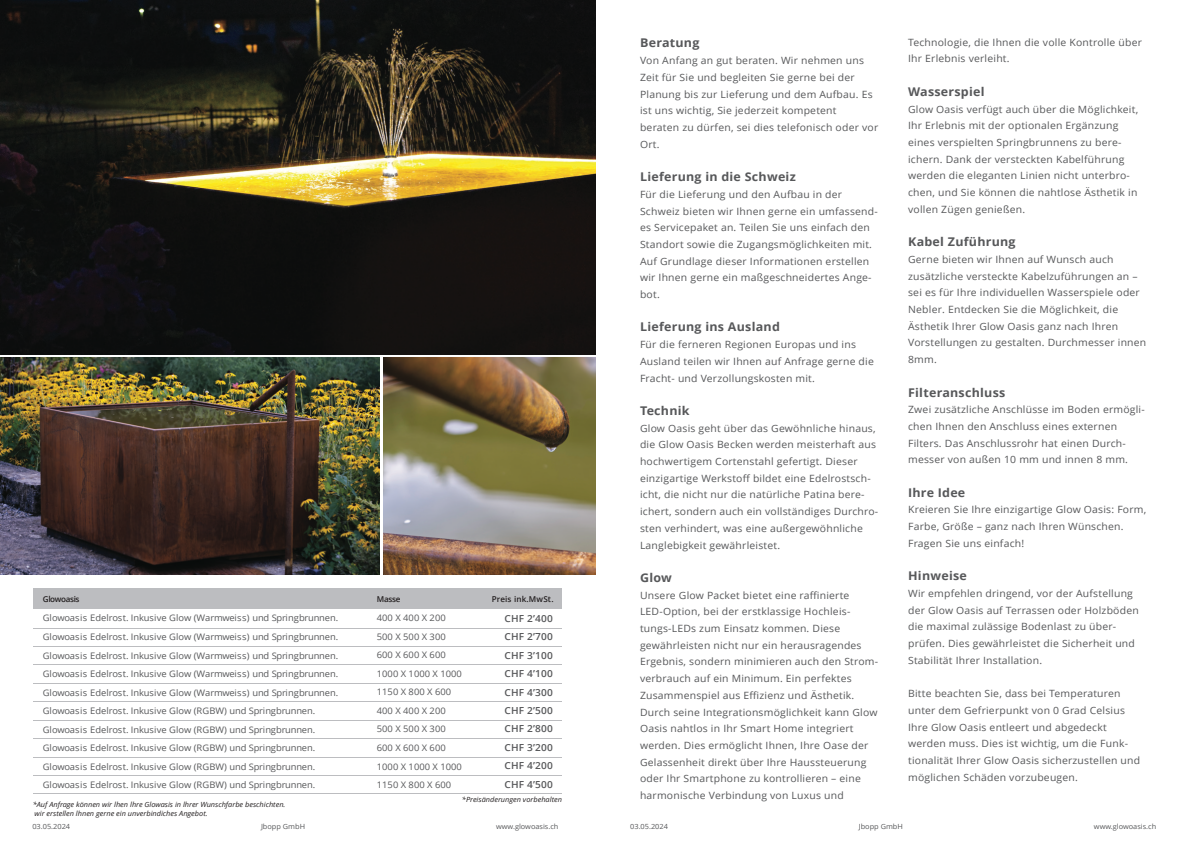
<style>
.page{position:relative;width:1191px;height:842px;background:#fff}
.page>*{position:absolute;margin:0;border:0;box-sizing:border-box;transform-origin:0 0}
.t1{font:700 12px "Open Sans";letter-spacing:.02em;color:#57585a;scale:1.04 1}
.t2{font:10px/16.7px "Open Sans";letter-spacing:.02em;color:#57585a;scale:1.04 1}
.t3{font:600 9.7px/18.4px "Open Sans";letter-spacing:.02em;color:#57585a;text-align:justify;scale:1.04 1}
.t4{font:9px/18.5px "Open Sans";letter-spacing:-.005em;color:#57585a;scale:1.04 1}
.t5{font:600 8.1px "Open Sans";letter-spacing:-.04em;color:#231f20}
.t6{font:600 8.1px "Open Sans";letter-spacing:.02em;color:#231f20}
.t7{font:italic 7.1px/9px "Open Sans";color:#231f20;scale:1.04 1}
.t8{font:7.1px "Open Sans";color:#57585a;scale:1.04 1}
</style>
<div class="page">
<img style="left:0;top:0;width:595px;height:354px">
<img style="left:0;top:358px;width:379px;height:216px">
<img style="left:383px;top:358px;width:212px;height:216px">
<div style="left:33px;top:588px;width:529px;height:21px;background:#bcbdc0"></div>
<hr style="left:33px;top:627px;width:529px;height:1px;background:#bcbdc0">
<hr style="left:33px;top:646px;width:529px;height:1px;background:#bcbdc0">
<hr style="left:33px;top:664px;width:529px;height:1px;background:#bcbdc0">
<hr style="left:33px;top:683px;width:529px;height:1px;background:#bcbdc0">
<hr style="left:33px;top:701px;width:529px;height:1px;background:#bcbdc0">
<hr style="left:33px;top:720px;width:529px;height:1px;background:#bcbdc0">
<hr style="left:33px;top:738px;width:529px;height:1px;background:#bcbdc0">
<hr style="left:33px;top:757px;width:529px;height:1px;background:#bcbdc0">
<hr style="left:33px;top:774px;width:529px;height:1px;background:#bcbdc0">
<hr style="left:33px;top:793px;width:529px;height:1px;background:#bcbdc0">
<p class="t5" style="left:43px;top:593px;width:38px">Glowoasis</p>
<p class="t5" style="left:377px;top:593px;width:25px">Masse</p>
<p class="t6" style="left:492px;top:593px;width:63px">Preis ink.MwSt.</p>
<p class="t4" style="left:377px;top:609px;width:83px">400 X 400 X 200<br>500 X 500 X 300<br>600 X 600 X 600<br>1000 X 1000 X 1000<br>1150 X 800 X 600<br>400 X 400 X 200<br>500 X 500 X 300<br>600 X 600 X 600<br>1000 X 1000 X 1000<br>1150 X 800 X 600</p>
<p class="t4" style="left:43px;top:609px;width:286px">Glowoasis Edelrost. Inkusive Glow (Warmweiss) und Springbrunnen.<br>Glowoasis Edelrost. Inkusive Glow (Warmweiss) und Springbrunnen.<br>Glowoasis Edelrost. Inkusive Glow (Warmweiss) und Springbrunnen.<br>Glowoasis Edelrost. Inkusive Glow (Warmweiss) und Springbrunnen.<br>Glowoasis Edelrost. Inkusive Glow (Warmweiss) und Springbrunnen.<br>Glowoasis Edelrost. Inkusive Glow (RGBW) und Springbrunnen.<br>Glowoasis Edelrost. Inkusive Glow (RGBW) und Springbrunnen.<br>Glowoasis Edelrost. Inkusive Glow (RGBW) und Springbrunnen.<br>Glowoasis Edelrost. Inkusive Glow (RGBW) und Springbrunnen.<br>Glowoasis Edelrost. Inkusive Glow (RGBW) und Springbrunnen.</p>
<p class="t3" style="left:504px;top:609px;width:48px">CHF 2’400<br>CHF 2’700<br>CHF 3’100<br>CHF 4’100<br>CHF 4’300<br>CHF 2’500<br>CHF 2’800<br>CHF 3’200<br>CHF 4’200<br>CHF 4’500</p>
<p class="t7" style="left:462px;top:794px;width:98px">*Preisänderungen vorbehalten</p>
<p class="t8" style="left:32px;top:822px;width:38px">03.05.2024</p>
<p class="t8" style="left:261px;top:822px;width:44px">Jbopp GmbH</p>
<p class="t8" style="left:496px;top:822px;width:61px">www.glowoasis.ch</p>
<p class="t7" style="left:33px;top:800px;width:244px">*Auf Anfrage können wir lhen lhre Glowasis in lhrer Wunschfarbe beschichten. wir erstellen lhnen gerne ein unverbindiches Angebot.</p>
<p class="t1" style="left:640px;top:35px;width:59px">Beratung</p>
<p class="t2" style="left:640px;top:52px;width:230px">Von Anfang an gut beraten. Wir nehmen uns Zeit für Sie und begleiten Sie gerne bei der Planung bis zur Lieferung und dem Aufbau. Es ist uns wichtig, Sie jederzeit kompetent beraten zu dürfen, sei dies telefonisch oder vor Ort.</p>
<p class="t1" style="left:640px;top:168px;width:151px">Lieferung in die Schweiz</p>
<p class="t2" style="left:640px;top:186px;width:230px">Für die Lieferung und den Aufbau in der Schweiz bieten wir Ihnen gerne ein umfassend&shy;es Servicepaket an. Teilen Sie uns einfach den Standort sowie die Zugangsmöglichkeiten mit.<br>Auf Grundlage dieser Informationen erstellen wir Ihnen gerne ein maßgeschneidertes Ange&shy;bot.</p>
<p class="t1" style="left:640px;top:319px;width:136px">Lieferung ins Ausland</p>
<p class="t2" style="left:640px;top:336px;width:226px">Für die ferneren Regionen Europas und ins<br>Ausland teilen wir Ihnen auf Anfrage gerne die<br>Fracht- und Verzollungskosten mit.</p>
<p class="t1" style="left:640px;top:402px;width:49px">Technik</p>
<p class="t2" style="left:640px;top:419px;width:231px">Glow Oasis geht über das Gewöhnliche hinaus, die Glow Oasis Becken werden meisterhaft aus hochwertigem Cortenstahl gefertigt. Dieser einzigartige Werkstoff bildet eine Edelrostsch&shy;icht, die nicht nur die natürliche Patina bere&shy;ichert, sondern auch ein vollständiges Durchro&shy;sten verhindert, was eine außergewöhnliche Langlebigkeit gewährleistet.</p>
<p class="t1" style="left:640px;top:569px;width:32px">Glow</p>
<p class="t2" style="left:640px;top:586px;width:230px">Unsere Glow Packet bietet eine raffinierte LED-Option, bei der erstklassige Hochleis&shy;tungs-LEDs zum Einsatz kommen. Diese gewährleisten nicht nur ein herausragendes Ergebnis, sondern minimieren auch den Strom&shy;verbrauch auf ein Minimum. Ein perfektes Zusammenspiel aus Effizienz und Ästhetik.<br>Durch seine Integrationsmöglichkeit kann Glow Oasis nahtlos in Ihr Smart Home integriert werden. Dies ermöglicht Ihnen, Ihre Oase der Gelassenheit direkt über Ihre Haussteuerung oder Ihr Smartphone zu kontrollieren – eine harmonische Verbindung von Luxus und</p>
<p class="t2" style="left:908px;top:34px;width:226px">Technologie, die Ihnen die volle Kontrolle über<br>Ihr Erlebnis verleiht.</p>
<p class="t1" style="left:908px;top:83px;width:75px">Wasserspiel</p>
<p class="t2" style="left:908px;top:100px;width:223px">Glow Oasis verfügt auch über die Möglichkeit, Ihr Erlebnis mit der optionalen Ergänzung eines verspielten Springbrunnens zu bere&shy;ichern. Dank der versteckten Kabelführung werden die eleganten Linien nicht unterbro&shy;chen, und Sie können die nahtlose Ästhetik in vollen Zügen genießen.</p>
<p class="t1" style="left:908px;top:233px;width:105px">Kabel Zuführung</p>
<p class="t2" style="left:908px;top:251px;width:230px">Gerne bieten wir Ihnen auf Wunsch auch zusätzliche versteckte Kabelzuführungen an – sei es für Ihre individuellen Wasserspiele oder Nebler. Entdecken Sie die Möglichkeit, die Ästhetik Ihrer Glow Oasis ganz nach Ihren Vorstellungen zu gestalten. Durchmesser innen 8mm.</p>
<p class="t1" style="left:908px;top:384px;width:95px">Filteranschluss</p>
<p class="t2" style="left:908px;top:401px;width:229px">Zwei zusätzliche Anschlüsse im Boden ermögli&shy;chen Ihnen den Anschluss eines externen Filters. Das Anschlussrohr hat einen Durch&shy;messer von außen 10 mm und innen 8 mm.</p>
<p class="t1" style="left:908px;top:484px;width:56px">Ihre Idee</p>
<p class="t2" style="left:908px;top:501px;width:230px">Kreieren Sie Ihre einzigartige Glow Oasis: Form,<br>Farbe, Größe – ganz nach Ihren Wünschen.<br>Fragen Sie uns einfach!</p>
<p class="t1" style="left:908px;top:567px;width:58px">Hinweise</p>
<p class="t2" style="left:908px;top:585px;width:223px">Wir empfehlen dringend, vor der Aufstellung der Glow Oasis auf Terrassen oder Holzböden die maximal zulässige Bodenlast zu über&shy;prüfen. Dies gewährleistet die Sicherheit und Stabilität Ihrer Installation.</p>
<p class="t2" style="left:908px;top:685px;width:225px">Bitte beachten Sie, dass bei Temperaturen unter dem Gefrierpunkt von 0 Grad Celsius Ihre Glow Oasis entleert und abgedeckt werden muss. Dies ist wichtig, um die Funk&shy;tionalität Ihrer Glow Oasis sicherzustellen und möglichen Schäden vorzubeugen.</p>
<p class="t8" style="left:630px;top:822px;width:38px">03.05.2024</p>
<p class="t8" style="left:859px;top:822px;width:44px">Jbopp GmbH</p>
<p class="t8" style="left:1094px;top:822px;width:61px">www.glowoasis.ch</p>
</div>
